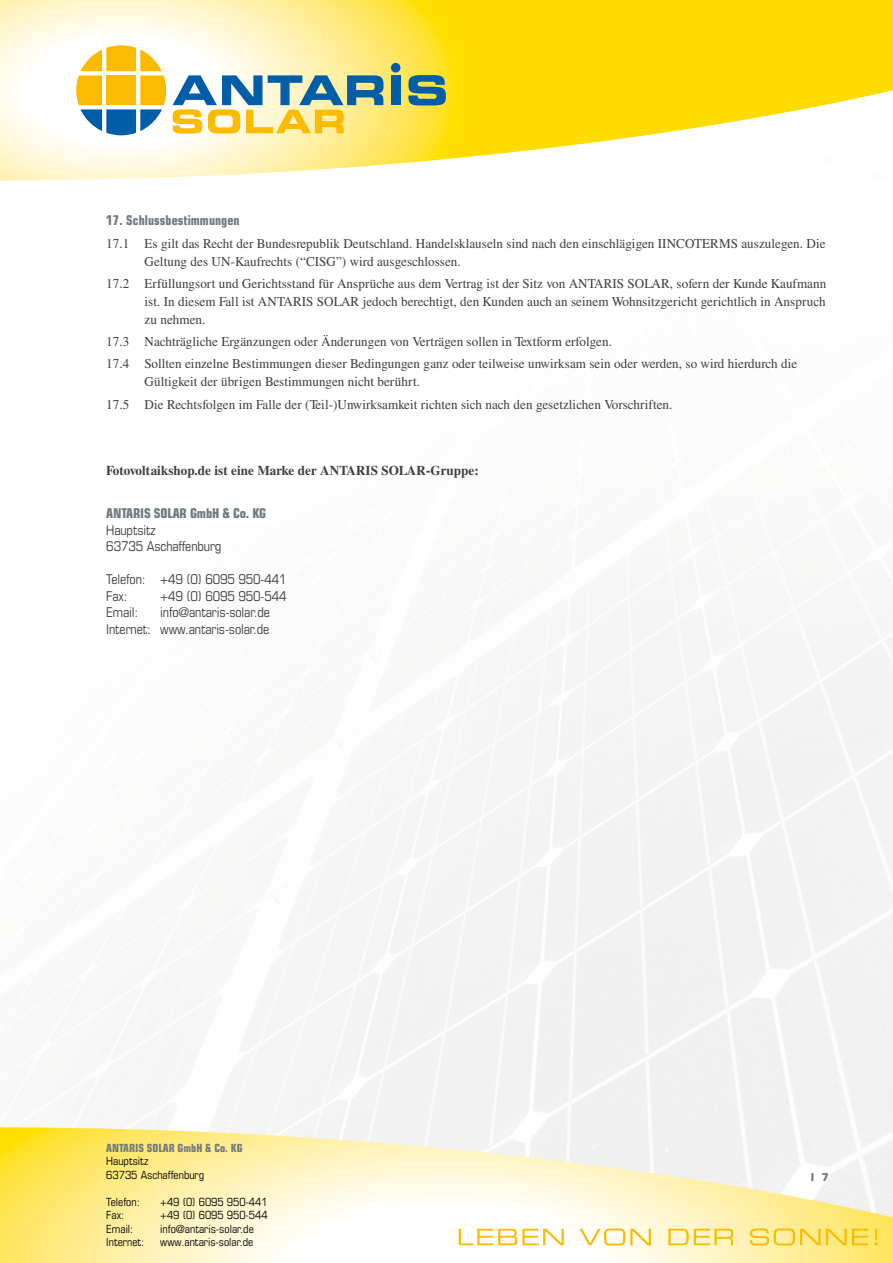
<style>
.page{position:relative;width:893px;height:1263px;background:#fff}
.page>*{position:absolute;margin:0;border:0;box-sizing:border-box;transform-origin:0 0}
.t1{font:13.5px/18px "Times LTCE";letter-spacing:.005em;color:#3e3d40}
.t2{font:condensed 13.5px/16.5px "Eurostile LTCE";letter-spacing:-.01em;color:#3e3d40}
.t3{font:700 13.5px "Times LTCE";letter-spacing:.005em;color:#3e3d40}
.t4{font:700 condensed 13.5px "Eurostile LTCE";letter-spacing:.005em;color:#72797e}
.t5{font:condensed 11.25px/13.5px "Eurostile LTCE";color:#000}
.t6{font:700 condensed 11.25px "Eurostile LTCE";color:#72797e}
.t7{font:700 10.5px "Eurostile LTCE";color:#72797e}
</style>
<div class="page">
<svg style="left:0;top:0;width:893px;height:180px"></svg>
<svg style="left:0;top:1127px;width:893px;height:136px"></svg>
<svg style="left:459px;top:1229px;width:105px;height:16px"></svg>
<svg style="left:580px;top:1228px;width:71px;height:17px"></svg>
<svg style="left:668px;top:1229px;width:65px;height:16px"></svg>
<svg style="left:750px;top:1228px;width:118px;height:17px;background:#fddd64"></svg>
<svg style="left:875px;top:1229px;width:2px;height:16px"></svg>
<div style="left:391px;top:63px;width:9px;height:10px;background:#005ea8;border-radius:50%"></div>
<div style="left:391px;top:75px;width:9px;height:30px;background:#005ea8"></div>
<svg style="left:408px;top:75px;width:38px;height:30px"></svg>
<svg style="left:173px;top:75px;width:210px;height:59px;background:#b8c19a"></svg>
<svg style="left:76px;top:45px;width:90px;height:90px"></svg>
<p class="t4" style="left:106px;top:212px;width:135px">17. Schlussbestimmungen</p>
<p class="t1" style="left:145px;top:234px;width:682px;text-indent:-38px">17.1 Es gilt das Recht der Bundesrepublik Deutschland. Handelsklauseln sind nach den einschlägigen IINCOTERMS auszulegen. Die<br>Geltung des UN-Kaufrechts (“CISG”) wird ausgeschlossen.</p>
<p class="t1" style="left:145px;top:274px;width:683px;text-align:justify;text-indent:-38px">17.2 Erfüllungsort und Gerichtsstand für Ansprüche aus dem Vertrag ist der Sitz von ANTARIS SOLAR, sofern der Kunde Kaufmann ist. In diesem Fall ist ANTARIS SOLAR jedoch berechtigt, den Kunden auch an seinem Wohnsitzgericht gerichtlich in Anspruch zu nehmen.</p>
<p class="t1" style="left:106px;top:330px;width:692px;line-height:22.2px">17.3 Nachträgliche Ergänzungen oder Änderungen von Verträgen sollen in Textform erfolgen.<br>17.4 Sollten einzelne Bestimmungen dieser Bedingungen ganz oder teilweise unwirksam sein oder werden, so wird hierdurch die</p>
<p class="t1" style="left:106px;top:371px;width:568px;line-height:22.2px;text-indent:38px">Gültigkeit der übrigen Bestimmungen nicht berührt.<br>17.5 Die Rechtsfolgen im Falle der (Teil-)Unwirksamkeit richten sich nach den gesetzlichen Vorschriften.</p>
<p class="t3" style="left:106px;top:463px;width:374px">Fotovoltaikshop.de ist eine Marke der ANTARIS SOLAR-Gruppe:</p>
<p class="t4" style="left:106px;top:505px;width:161px">ANTARIS SOLAR GmbH &amp; Co. KG</p>
<p class="t2" style="left:106px;top:521px;width:117px">Hauptsitz<br>63735 Aschaffenburg</p>
<p class="t2" style="left:106px;top:571px;width:182px">Telefon: +49 (0) 6095 950-441<br>Fax:</p>
<p class="t2" style="left:160px;top:587px;width:128px">+49 (0) 6095 950-544</p>
<p class="t2" style="left:106px;top:604px;width:165px;text-align:right">info@antaris-solar.de<br>Internet: www.antaris-solar.de</p>
<p class="t2" style="left:106px;top:604px;width:33px">Email:</p>
<p class="t6" style="left:106px;top:1141px;width:138px">ANTARIS SOLAR GmbH &amp; Co. KG</p>
<p class="t5" style="left:106px;top:1154px;width:99px">Hauptsitz<br>63735 Aschaffenburg</p>
<p class="t5" style="left:106px;top:1195px;width:35px">Telefon:</p>
<p class="t5" style="left:160px;top:1195px;width:109px">+49 (0) 6095 950-441</p>
<p class="t5" style="left:106px;top:1208px;width:20px">Fax:</p>
<p class="t5" style="left:160px;top:1208px;width:109px">+49 (0) 6095 950-544</p>
<p class="t5" style="left:106px;top:1222px;width:29px">Email:</p>
<p class="t5" style="left:160px;top:1222px;width:95px">info@antaris-solar.de</p>
<p class="t5" style="left:106px;top:1235px;width:40px">Internet:</p>
<p class="t5" style="left:160px;top:1235px;width:95px">www.antaris-solar.de</p>
<p class="t7" style="left:811px;top:1171px;width:20px">I 7</p>
</div>
